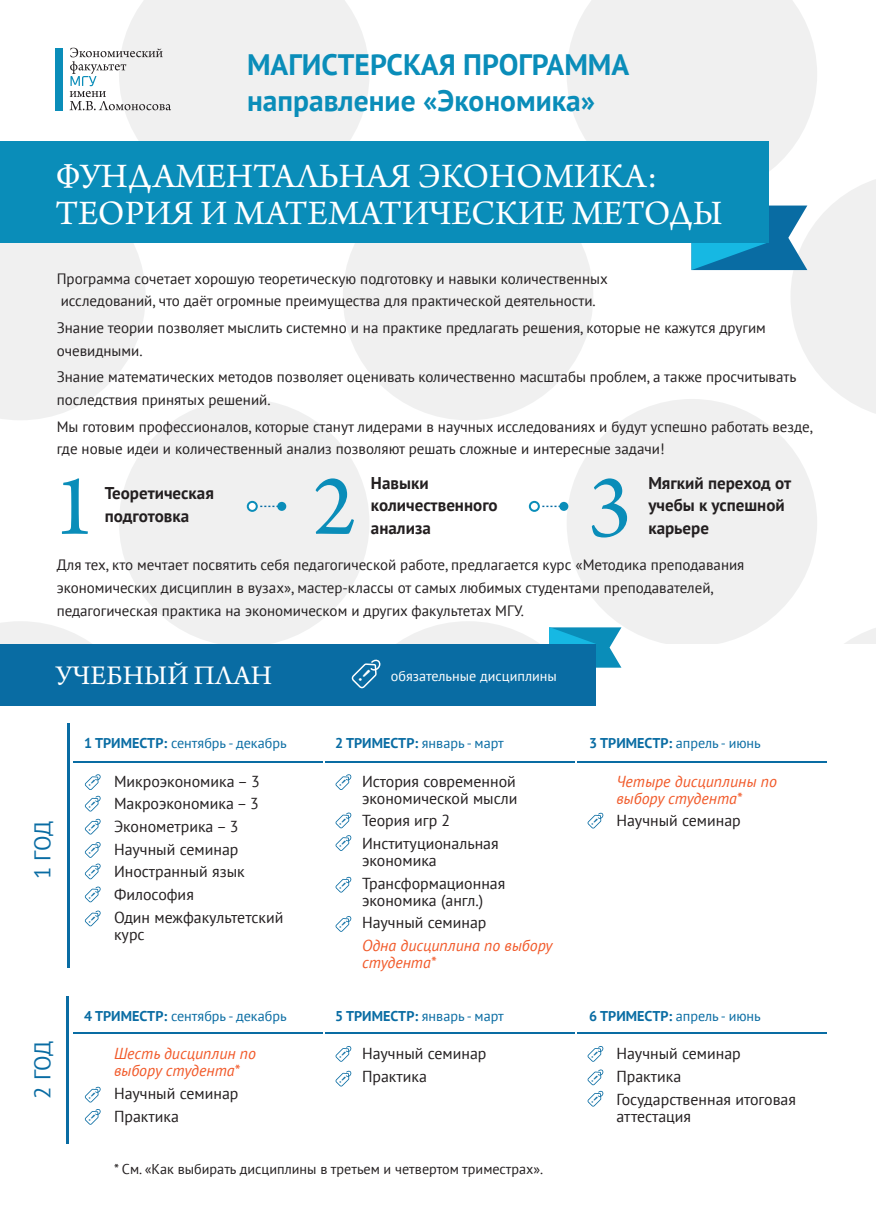
<style>
.page{position:relative;width:876px;height:1225px;background:#fff}
.page>*{position:absolute;margin:0;border:0;box-sizing:border-box;transform-origin:0 0}
.t1{font:90.8px "Arno Pro";color:#0a8db9}
.t2{font:36px/36.8px "Arno Pro";color:#fff}
.t3{font:700 29.4px/36px "PT Sans";color:#0a8db9}
.t4{font:28.4px "Arno Pro";letter-spacing:.005em;color:#fff}
.t5{font:22.6px "PT Sans";color:#096ca3}
.t6{font:700 17px/22.6px "PT Sans";color:#231f20}
.t7{font:15.8px/22.6px "PT Sans";color:#231f20}
.t8{font:italic 15.8px/17px "PT Sans";color:#f15929}
.t9{font:15px/22.6px "PT Sans";color:#231f20}
.t10{font:14.2px "PT Sans";color:#096ca3}
.t11{font:14.2px "PT Sans";color:#231f20}
.t12{font:14.2px "PT Sans";color:#fff}
.s1{font-weight:700}
</style>
<div class="page">
<svg style="left:844px;top:628px;width:32px;height:16px"></svg>
<svg style="left:0;top:243px;width:145px;height:177px"></svg>
<div style="left:343px;top:173px;width:250px;height:247px;background:#f0f0f0;border-radius:50%"></div>
<div style="left:119px;top:0;width:250px;height:142px;background:#f0f0f0"></div>
<svg style="left:567px;top:0;width:250px;height:173px;fill:#f0f0f0"></svg>
<div style="left:343px;top:621px;width:250px;height:248px;background:#f0f0f0;border-radius:50%"></div>
<div style="left:119px;top:399px;width:250px;height:247px;background:#f0f0f0;border-radius:50%"></div>
<div style="left:567px;top:399px;width:250px;height:247px;background:#f0f0f0;border-radius:50%"></div>
<svg style="left:691px;top:173px;width:185px;height:241px"></svg>
<div style="left:0;top:142px;width:768px;height:101px;background:#0a8db9"></div>
<div style="left:0;top:644px;width:876px;height:581px;background:#fff"></div>
<div style="left:56px;top:48px;width:7px;height:62px;background:#0a8db9"></div>
<svg style="left:70px;top:48px;width:101px;height:62px"></svg>
<hr style="left:73px;top:1032px;width:249px;height:2px;background:#096ca3">
<hr style="left:325px;top:1032px;width:250px;height:2px;background:#096ca3">
<hr style="left:577px;top:1032px;width:250px;height:2px;background:#096ca3">
<hr style="left:73px;top:761px;width:249px;height:1px;background:#096ca3">
<hr style="left:325px;top:761px;width:250px;height:1px;background:#096ca3">
<hr style="left:577px;top:761px;width:250px;height:1px;background:#096ca3">
<hr style="left:67px;top:723px;width:3px;height:245px;background:#096ca3">
<hr style="left:66px;top:996px;width:3px;height:147px;background:#096ca3">
<svg style="left:549px;top:627px;width:72px;height:40px;background:#2ea6cc"></svg>
<div style="left:0;top:644px;width:596px;height:61px;background:#096ca3"></div>
<svg style="left:260px;top:505px;width:17px;height:2px"></svg>
<div style="left:248px;top:502px;width:9px;height:9px;background:#fff;border-radius:50%"></div>
<div style="left:247px;top:501px;width:11px;height:11px;border:2px solid #0a8db9;border-radius:50%"></div>
<div style="left:277px;top:502px;width:9px;height:9px;background:#0a8db9;border-radius:50%"></div>
<svg style="left:542px;top:505px;width:17px;height:2px"></svg>
<div style="left:529px;top:501px;width:11px;height:11px;border:2px solid #0a8db9;border-radius:50%"></div>
<div style="left:559px;top:502px;width:9px;height:9px;background:#0a8db9;border-radius:50%"></div>
<svg style="left:66px;top:1086px;width:35px;height:58px"></svg>
<svg style="left:336px;top:1046px;width:267px;height:61px"></svg>
<svg style="left:336px;top:774px;width:15px;height:16px"></svg>
<svg style="left:352px;top:659px;width:29px;height:29px"></svg>
<svg style="left:336px;top:812px;width:15px;height:16px"></svg>
<svg style="left:588px;top:812px;width:15px;height:16px"></svg>
<svg style="left:336px;top:835px;width:15px;height:16px"></svg>
<svg style="left:336px;top:876px;width:15px;height:16px"></svg>
<svg style="left:336px;top:916px;width:15px;height:15px"></svg>
<svg style="left:0;top:621px;width:146px;height:258px"></svg>
<svg style="left:85px;top:886px;width:16px;height:16px"></svg>
<svg style="left:85px;top:910px;width:16px;height:16px"></svg>
<h3 class="t3" style="left:247px;top:46px;width:384px">МАГИСТЕРСКАЯ ПРОГРАММА направление «Экономика»</h3>
<h2 class="t2" style="left:56px;top:160px;width:668px">ФУНДАМЕНТАЛЬНАЯ ЭКОНОМИКА:<br>ТЕОРИЯ И МАТЕМАТИЧЕСКИЕ МЕТОДЫ</h2>
<p class="t9" style="left:57px;top:267px;width:553px">Программа сочетает хорошую теоретическую подготовку и навыки количественных исследований, что даёт огромные преимущества для практической деятельности.</p>
<p class="t9" style="left:57px;top:316px;width:711px">Знание теории позволяет мыслить системно и на практике предлагать решения, которые не кажутся другим очевидными.</p>
<p class="t9" style="left:57px;top:365px;width:741px">Знание математических методов позволяет оценивать количественно масштабы проблем, а также просчитывать последствия принятых решений.</p>
<p class="t9" style="left:57px;top:415px;width:758px">Мы готовим профессионалов, которые станут лидерами в научных исследованиях и будут успешно работать везде, где новые идеи и количественный анализ позволяют решать сложные и интересные задачи!</p>
<h1 class="t1" style="left:53px;top:454px;width:45px">1</h1>
<p class="t6" style="left:105px;top:481px;width:111px">Теоретическая</p>
<p class="t6" style="left:105px;top:504px;width:86px">подготовка</p>
<h1 class="t1" style="left:313px;top:454px;width:45px">2</h1>
<p class="t6" style="left:371px;top:471px;width:128px">Навыки количественного</p>
<p class="t6" style="left:371px;top:516px;width:61px">анализа</p>
<h1 class="t1" style="left:588px;top:454px;width:45px">3</h1>
<p class="t6" style="left:648px;top:471px;width:144px">Мягкий переход от учебы к успешной</p>
<p class="t6" style="left:648px;top:516px;width:62px">карьере</p>
<p class="t9" style="left:57px;top:553px;width:689px">Для тех, кто мечтает посвятить себя педагогической работе, предлагается курс «Методика преподавания экономических дисциплин в вузах», мастер-классы от самых любимых студентами преподавателей, педагогическая практика на экономическом и других факультетах МГУ.</p>
<h3 class="t4" style="left:56px;top:659px;width:218px">УЧЕБНЫЙ ПЛАН</h3>
<p class="t12" style="left:391px;top:666px;width:167px">обязательные дисциплины</p>
<h3 class="t5" style="left:28px;top:879px;width:59px;rotate:-90deg">1 ГОД</h3>
<h3 class="t5" style="left:28px;top:1099px;width:59px;rotate:-90deg">2 ГОД</h3>
<p class="t10" style="left:84px;top:734px;width:204px"><span class="s1">1 ТРИМЕСТР:</span> сентябрь - декабрь</p>
<p class="t10" style="left:335px;top:734px;width:170px"><span class="s1">2 ТРИМЕСТР:</span> январь - март</p>
<p class="t10" style="left:589px;top:734px;width:173px"><span class="s1">3 ТРИМЕСТР:</span> апрель - июнь</p>
<p class="t7" style="left:362px;top:772px;width:157px;line-height:17px">История современной экономической мысли</p>
<p class="t7" style="left:362px;top:809px;width:138px">Теория игр 2<br>Институциональная</p>
<p class="t7" style="left:362px;top:848px;width:145px">экономика<br>Трансформационная</p>
<p class="t7" style="left:362px;top:888px;width:126px">экономика (англ.)<br>Научный семинар</p>
<p class="t8" style="left:362px;top:936px;width:192px">Одна дисциплина по выбору студента*</p>
<p class="t8" style="left:616px;top:772px;width:162px">Четыре дисциплины по выбору студента*</p>
<p class="t7" style="left:616px;top:809px;width:126px">Научный семинар</p>
<p class="t7" style="left:114px;top:769px;width:171px">Микроэкономика – 3<br>Макроэкономика – 3<br>Эконометрика – 3<br>Научный семинар<br>Иностранный язык<br>Философия<br>Один межфакультетский</p>
<p class="t7" style="left:114px;top:922px;width:32px">курс</p>
<p class="t10" style="left:84px;top:1007px;width:204px"><span class="s1">4 ТРИМЕСТР:</span> сентябрь - декабрь</p>
<p class="t10" style="left:335px;top:1007px;width:170px"><span class="s1">5 ТРИМЕСТР:</span> январь - март</p>
<p class="t10" style="left:589px;top:1007px;width:173px"><span class="s1">6 ТРИМЕСТР:</span> апрель - июнь</p>
<p class="t7" style="left:362px;top:1042px;width:126px">Научный семинар<br>Практика</p>
<p class="t8" style="left:114px;top:1045px;width:144px">Шесть дисциплин по выбору студента*</p>
<p class="t7" style="left:114px;top:1081px;width:126px">Научный семинар<br>Практика</p>
<p class="t7" style="left:616px;top:1042px;width:181px">Научный семинар<br>Практика<br>Государственная итоговая</p>
<p class="t7" style="left:616px;top:1104px;width:76px">аттестация</p>
<p class="t11" style="left:114px;top:1159px;width:431px">* См. «Как выбирать дисциплины в третьем и четвертом триместрах».</p>
</div>
